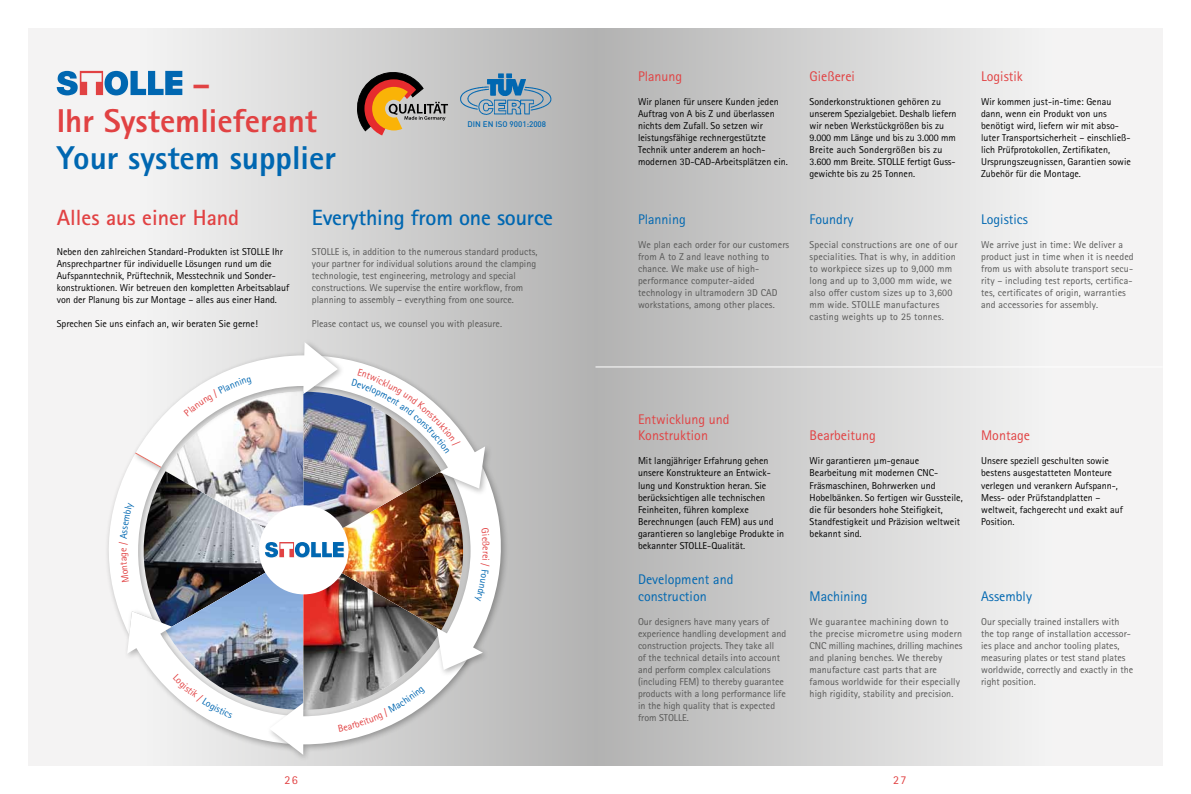
<style>
.page{position:relative;width:1191px;height:794px;background:#fff}
.page>*{position:absolute;margin:0;border:0;box-sizing:border-box;transform-origin:0 0}
.t1{font:800 33px/37px "Rotis Sans Serif Pro";color:#e14243}
.t2{font:800 33px "Rotis Sans Serif Pro";color:#0067b1}
.t3{font:700 22px "Rotis Sans Serif Pro";letter-spacing:-.01em;color:#0067b1}
.t4{font:700 22px "Rotis Sans Serif Pro";color:#e14243}
.t5{font:14px/16.8px "Rotis Sans Serif Pro";color:#e14243}
.t6{font:14px/16.8px "Rotis Sans Serif Pro";color:#0067b1}
.t7{font:12px "Rotis Sans Serif Pro";color:#e14243}
.t8{font:10px/12px "Rotis Sans Serif Pro";color:#000}
.t9{font:10px/12px "Rotis Sans Serif Pro";color:#575756}
.t10{font:10px/12px "Rotis Sans Serif Pro";letter-spacing:.02em;color:#575756}
.t11{font:10px "Rotis Sans Serif Pro";color:#e14243}
.t12{font:500 8px "DIN";color:#0067b1}
</style>
<div class="page">
<div style="left:595px;top:28px;width:567px;height:737px;background:linear-gradient(to right,#b4b5b4,#fefdfd)"></div>
<div style="left:28px;top:28px;width:567px;height:737px;background:linear-gradient(to right,#fefdfe,#b5b5b5)"></div>
<div style="left:57px;top:72px;width:107px;height:24px;background:#f0f0f0;opacity:.7"></div>
<div style="left:80px;top:72px;width:24px;height:24px;background:#f0f0f0;opacity:.7"></div>
<div style="left:166px;top:72px;width:17px;height:24px;background:#f0f0f0;opacity:.7"></div>
<svg style="left:57px;top:71px;width:125px;height:24px"></svg>
<img style="left:459px;top:71px;width:94px;height:48px">
<div style="left:266px;top:641px;width:208px;height:121px;background:#000;opacity:.3"></div>
<div style="left:132px;top:339px;width:213px;height:136px;background:#000;opacity:.3"></div>
<hr style="left:595px;top:366px;width:567px;height:1px;background:#fff">
<svg style="left:357px;top:73px;width:91px;height:62px;background:#ae8c72"></svg>
<img style="left:100px;top:342px;width:410px;height:413px">
<h1 class="t1" style="left:57px;top:66px;width:262px;text-indent:135px">–<br>Ihr Systemlieferant</h1>
<h1 class="t2" style="left:57px;top:137px;width:281px">Your system supplier</h1>
<p class="t12" style="left:467px;top:119px;width:80px">DIN EN ISO 9001:2008</p>
<h2 class="t4" style="left:57px;top:204px;width:184px">Alles aus einer Hand</h2>
<h2 class="t3" style="left:312px;top:204px;width:242px">Everything from one source</h2>
<p class="t8" style="left:57px;top:245px;width:234px">Neben den zahlreichen Standard-Produkten ist STOLLE Ihr Ansprechpartner für individuelle Lösungen rund um die Aufspanntechnik, Prüftechnik, Messtechnik und Sonder&shy;konstruktionen. Wir betreuen den kompletten Arbeitsablauf von der Planung bis zur Montage – alles aus einer Hand.</p>
<p class="t8" style="left:57px;top:317px;width:203px">Sprechen Sie uns einfach an, wir beraten Sie gerne!</p>
<p class="t9" style="left:312px;top:245px;width:227px">STOLLE is, in addition to the numerous standard products, your partner for individual solutions around the clamping technologie, test engineering, metrology and special constructions. We supervise the entire workflow, from planning to assembly – everything from one source.</p>
<p class="t9" style="left:312px;top:317px;width:192px">Please contact us, we counsel you with pleasure.</p>
<h3 class="t5" style="left:638px;top:68px;width:46px">Planung</h3>
<p class="t8" style="left:638px;top:95px;width:151px">Wir planen für unsere Kunden jeden Auftrag von A bis Z und überlassen nichts dem Zufall. So setzen wir leistungsfähige rechnergestützte Technik unter anderem an hoch&shy;modernen 3D-CAD-Arbeitsplätzen ein.</p>
<h3 class="t6" style="left:638px;top:211px;width:49px">Planning</h3>
<p class="t9" style="left:638px;top:238px;width:153px">We plan each order for our customers from A to Z and leave nothing to chance. We make use of high&shy;performance computer-aided technology in ultramodern 3D CAD workstations, among other places.</p>
<h3 class="t5" style="left:809px;top:68px;width:47px">Gießerei</h3>
<p class="t8" style="left:809px;top:95px;width:148px">Sonderkonstruktionen gehören zu unserem Spezialgebiet. Deshalb liefern wir neben Werkstückgrößen bis zu 9.000 mm Länge und bis zu 3.000 mm Breite auch Sondergrößen bis zu 3.600 mm Breite. STOLLE fertigt Guss&shy;gewichte bis zu 25 Tonnen.</p>
<h3 class="t6" style="left:809px;top:211px;width:45px">Foundry</h3>
<p class="t10" style="left:809px;top:238px;width:149px">Special constructions are one of our specialities. That is why, in addition to workpiece sizes up to 9,000 mm long and up to 3,000 mm wide, we also offer custom sizes up to 3,600 mm wide. STOLLE manufactures casting weights up to 25 tonnes.</p>
<h3 class="t5" style="left:981px;top:68px;width:43px">Logistik</h3>
<p class="t8" style="left:981px;top:95px;width:151px">Wir kommen just-in-time: Genau dann, wenn ein Produkt von uns benötigt wird, liefern wir mit abso-- luter Transportsicherheit – einschließ&shy;lich Prüfprotokollen, Zertifikaten, Ursprungszeugnissen, Garantien sowie Zubehör für die Montage.</p>
<h3 class="t6" style="left:981px;top:211px;width:48px">Logistics</h3>
<p class="t9" style="left:981px;top:238px;width:154px">We arrive just in time: We deliver a product just in time when it is needed from us with absolute transport secu&shy;rity – including test reports, certifica&shy;tes, certificates of origin, warranties and accessories for assembly.</p>
<p class="t11" style="left:117px;top:552px;width:6px;rotate:-90deg">e</p>
<p class="t11" style="left:492px;top:551px;width:5px;rotate:90deg">r</p>
<h3 class="t5" style="left:638px;top:411px;width:93px">Entwicklung und<br>Konstruktion</h3>
<p class="t8" style="left:638px;top:455px;width:148px">Mit langjähriger Erfahrung gehen unsere Konstrukteure an Entwick&shy;lung und Konstruktion heran. Sie berücksichtigen alle technischen Feinheiten, führen komplexe Berechnungen (auch FEM) aus und garantieren so langlebige Produkte in bekannter STOLLE-Qualität.</p>
<h3 class="t6" style="left:638px;top:571px;width:97px">Development and construction</h3>
<p class="t9" style="left:638px;top:615px;width:150px">Our designers have many years of experience handling development and construction projects. They take all<br>of the technical details into account and perform complex calculations (including FEM) to thereby guarantee products with a long performance life in the high quality that is expected from STOLLE.</p>
<h3 class="t5" style="left:809px;top:427px;width:68px">Bearbeitung</h3>
<p class="t8" style="left:809px;top:455px;width:155px">Wir garantieren μm-genaue<br>Bearbeitung mit modernen CNC-<br>Fräsmaschinen, Bohrwerken und<br>Hobelbänken. So fertigen wir Gussteile, die für besonders hohe Steifigkeit,<br>Standfestigkeit und Präzision weltweit bekannt sind.</p>
<h3 class="t5" style="left:981px;top:427px;width:50px">Montage</h3>
<p class="t8" style="left:981px;top:455px;width:143px">Unsere speziell geschulten sowie bestens ausgestatteten Monteure verlegen und verankern Aufspann-,<br>Mess- oder Prüfstandplatten – weltweit, fachgerecht und exakt auf<br>Position.</p>
<h3 class="t6" style="left:809px;top:587px;width:60px">Machining</h3>
<p class="t9" style="left:809px;top:615px;width:154px">We guarantee machining down to the precise micrometre using modern CNC milling machines, drilling machines and planing benches. We thereby manufacture cast parts that are famous worldwide for their especially high rigidity, stability and precision.</p>
<h3 class="t6" style="left:981px;top:587px;width:52px">Assembly</h3>
<p class="t9" style="left:981px;top:615px;width:153px">Our specially trained installers with the top range of installation accessor&shy;ies place and anchor tooling plates, measuring plates or test stand plates worldwide, correctly and exactly in the right position.</p>
<p class="t7" style="left:284px;top:773px;width:15px">26</p>
<p class="t7" style="left:893px;top:773px;width:15px">27</p>
</div>
